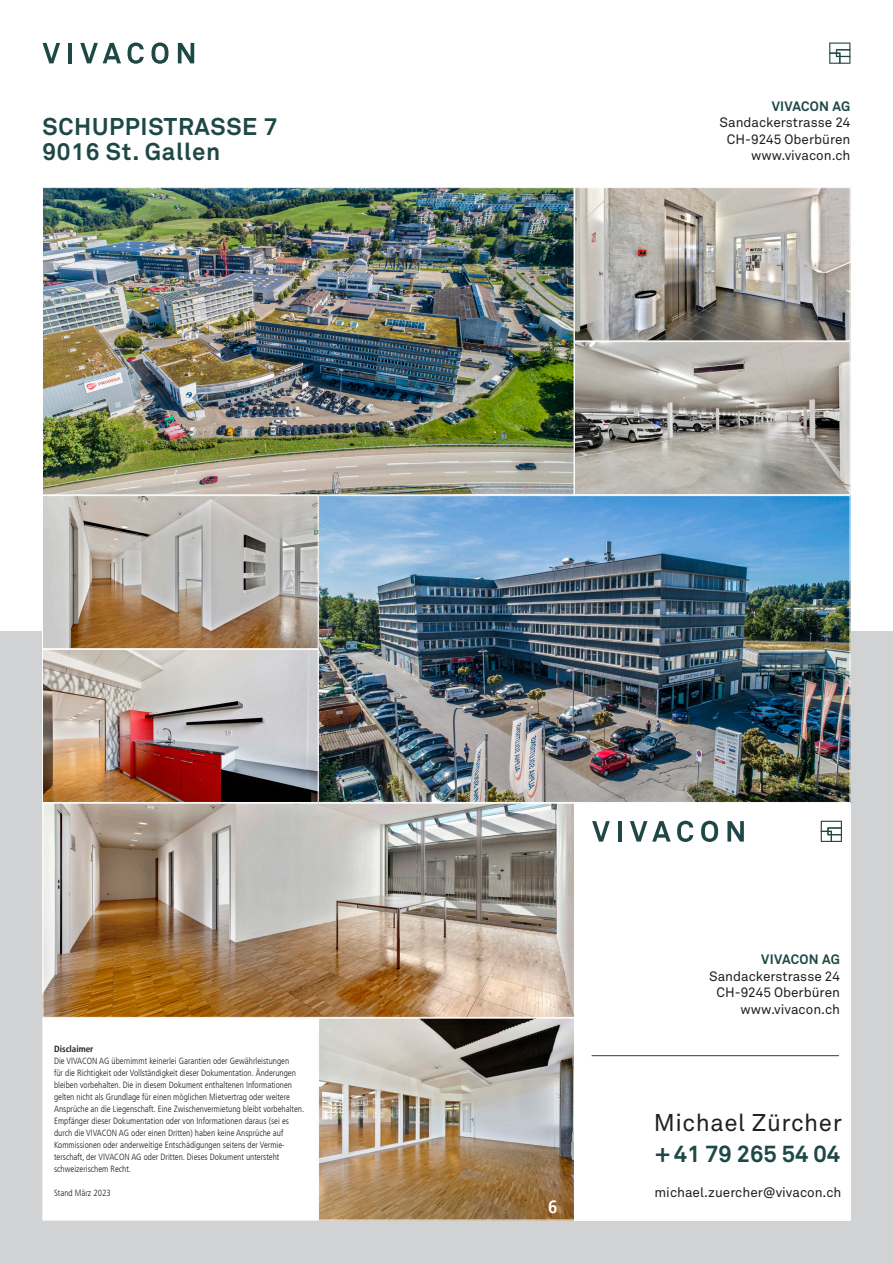
<style>
.page{position:relative;width:893px;height:1263px;background:#fff}
.page>*{position:absolute;margin:0;border:0;box-sizing:border-box;transform-origin:0 0}
.t1{font:700 24px "Akkurat";letter-spacing:.03em;color:#1e4846}
.t2{font:24px "Akkurat";letter-spacing:.025em;color:#231f20}
.t3{font:700 23.4px "Akkurat";color:#1e4846}
.t4{font:700 condensed 18px "Frutiger LT";color:#fff}
.t5{font:13.5px "Akkurat";color:#231f20}
.t6{font:700 13.5px "Akkurat";letter-spacing:.02em;color:#1e4846}
.t7{font:300 condensed 9px/12px "Frutiger LT";color:#231f20}
.t8{font:700 condensed 9px "Frutiger LT";color:#231f20}
</style>
<div class="page">
<div style="left:0;top:631px;width:893px;height:632px;background:#d1d2d4"></div>
<div style="left:43px;top:1018px;width:275px;height:202px;background:#fff"></div>
<img style="left:44px;top:189px;width:804px;height:612px">
<div style="left:42px;top:187px;width:532px;height:308px;border:1px solid #fff"></div>
<img style="left:45px;top:805px;width:528px;height:211px">
<div style="left:43px;top:803px;width:532px;height:215px;border:1px solid #fff"></div>
<div style="left:574px;top:187px;width:276px;height:154px;border:1px solid #fff"></div>
<div style="left:42px;top:649px;width:277px;height:154px;border:1px solid #fff"></div>
<img style="left:320px;top:1020px;width:253px;height:198px">
<div style="left:318px;top:1018px;width:257px;height:202px;border:1px solid #fff"></div>
<div style="left:574px;top:341px;width:276px;height:154px;border:1px solid #fff"></div>
<div style="left:42px;top:495px;width:277px;height:154px;border:1px solid #fff"></div>
<svg style="left:43px;top:43px;width:17px;height:20px"></svg>
<hr style="left:68px;top:43px;width:4px;height:20px;background:#1e4846">
<svg style="left:80px;top:43px;width:41px;height:20px"></svg>
<svg style="left:128px;top:43px;width:16px;height:21px"></svg>
<svg style="left:152px;top:43px;width:16px;height:21px"></svg>
<svg style="left:178px;top:43px;width:16px;height:20px"></svg>
<svg style="left:829px;top:43px;width:21px;height:21px"></svg>
<div style="left:574px;top:803px;width:276px;height:417px;background:#fff"></div>
<svg style="left:821px;top:821px;width:21px;height:21px"></svg>
<svg style="left:592px;top:821px;width:18px;height:20px"></svg>
<hr style="left:618px;top:821px;width:4px;height:20px;background:#1e4846">
<svg style="left:630px;top:821px;width:41px;height:20px"></svg>
<svg style="left:677px;top:821px;width:16px;height:21px"></svg>
<svg style="left:701px;top:821px;width:17px;height:21px"></svg>
<svg style="left:727px;top:821px;width:17px;height:20px"></svg>
<hr style="left:592px;top:1055px;width:247px;height:1px;background:#1e4846">
<p class="t1" style="left:43px;top:111px;width:236px">SCHUPPISTRASSE 7</p>
<p class="t1" style="left:43px;top:137px;width:179px">9016 St. Gallen</p>
<p class="t6" style="left:772px;top:98px;width:80px">VIVACON AG</p>
<p class="t5" style="left:720px;top:115px;width:132px">Sandackerstrasse 24</p>
<p class="t5" style="left:727px;top:131px;width:125px">CH-9245 Oberbüren</p>
<p class="t5" style="left:751px;top:148px;width:101px">www.vivacon.ch</p>
<p class="t8" style="left:54px;top:1044px;width:41px">Disclaimer</p>
<p class="t7" style="left:54px;top:1055px;width:252px">Die VIVACON AG übernimmt keinerlei Garantien oder Gewährleistungen<br>für die Richtigkeit oder Vollständigkeit dieser Dokumentation. Änderungen bleiben vorbehalten. Die in diesem Dokument enthaltenen Informationen gelten nicht als Grundlage für einen möglichen Mietvertrag oder weitere Ansprüche an die Liegenschaft. Eine Zwischenvermietung bleibt vorbehalten.<br>Empfänger dieser Dokumentation oder von Informationen daraus (sei es durch die VIVACON AG oder einen Dritten) haben keine Ansprüche auf Kommissionen oder anderweitige Entschädigungen seitens der Vermie&shy;terschaft, der VIVACON AG oder Dritten. Dieses Dokument untersteht schweizerischem Recht.</p>
<p class="t7" style="left:54px;top:1187px;width:58px">Stand März 2023</p>
<p class="t4" style="left:548px;top:1196px;width:11px">6</p>
<p class="t6" style="left:761px;top:951px;width:80px">VIVACON AG</p>
<p class="t5" style="left:709px;top:968px;width:132px">Sandackerstrasse 24</p>
<p class="t5" style="left:716px;top:985px;width:125px">CH-9245 Oberbüren</p>
<p class="t5" style="left:741px;top:1001px;width:101px">www.vivacon.ch</p>
<p class="t2" style="left:654px;top:1108px;width:190px">Michael Zürcher</p>
<p class="t3" style="left:655px;top:1139px;width:187px">+41 79 265 54 04</p>
<p class="t5" style="left:654px;top:1184px;width:188px">michael.zuercher@vivacon.ch</p>
</div>
